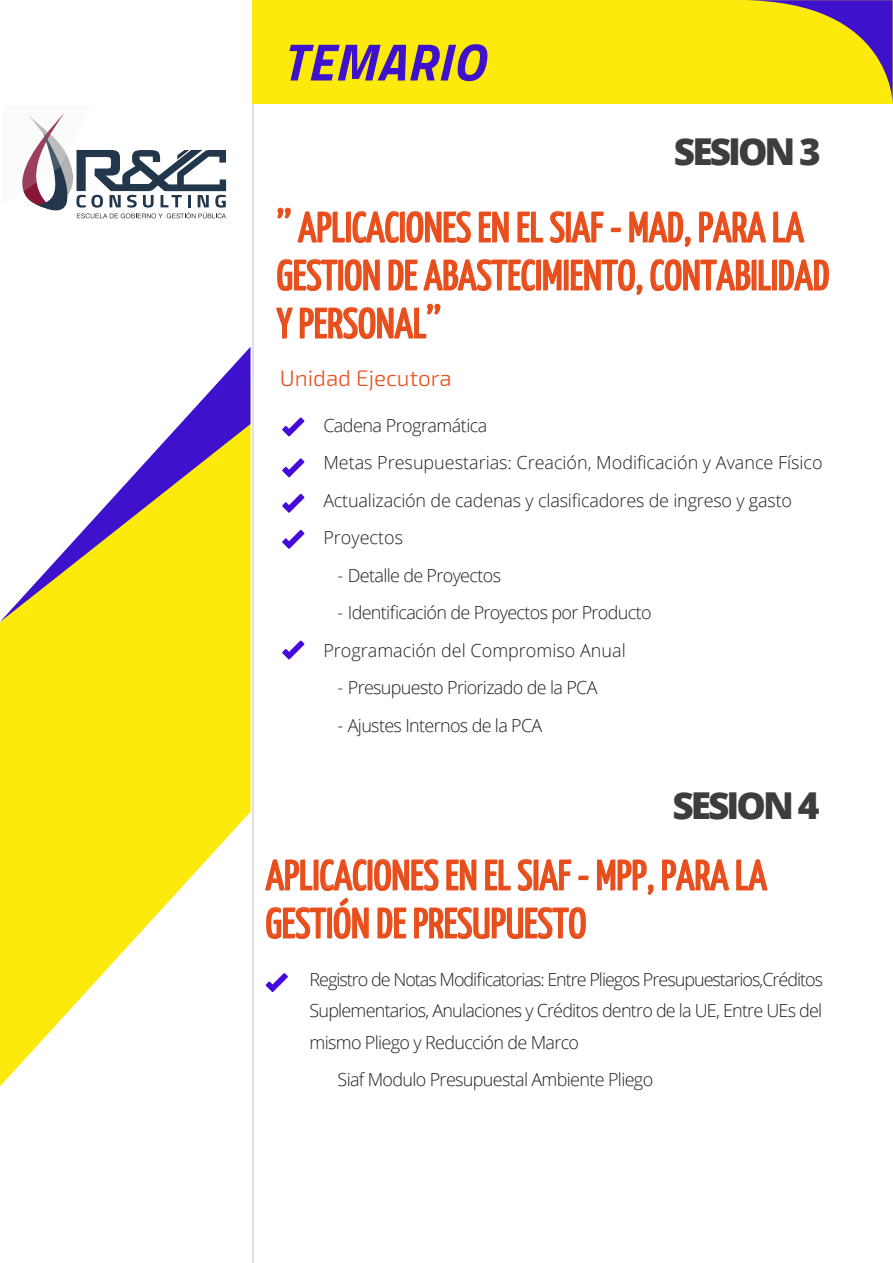
<style>
.page{position:relative;width:893px;height:1263px;background:#fff}
.page>*{position:absolute;margin:0;border:0;box-sizing:border-box;transform-origin:0 0}
.t1{font:italic 700 52.5px "Titillium Web";letter-spacing:.02em;color:#3e11cc}
.t2{font:42px/48px "Yanone Kaffeesatz";color:#e84e1b}
.t3{font:800 37.05px "Open Sans";letter-spacing:-.08em;color:#3d3d3c}
.t4{font:300 22.5px "Exo 2.0";color:#e94f1b}
.t5{font:300 18px/31.5px "Open Sans";letter-spacing:-.035em;color:#201f22}
.t6{font:300 18px/37.5px "Open Sans";letter-spacing:-.01em;color:#201f22}
</style>
<div class="page">
<svg style="left:597px;top:859px;width:57px;height:36px"></svg>
<svg style="left:662px;top:859px;width:106px;height:32px"></svg>
<svg style="left:265px;top:859px;width:324px;height:80px"></svg>
<hr style="left:252px;top:0;width:2px;height:1263px;background:#d9dadd">
<svg style="left:22px;top:113px;width:204px;height:105px"></svg>
<svg style="left:0;top:622px;width:251px;height:465px;fill:#fcea0d"></svg>
<svg style="left:0;top:347px;width:251px;height:275px"></svg>
<div style="left:252px;top:0;width:641px;height:104px;background:#fcea0d"></div>
<svg style="left:276px;top:0;width:617px;height:339px"></svg>
<svg style="left:282px;top:417px;width:22px;height:19px"></svg>
<svg style="left:282px;top:458px;width:22px;height:19px"></svg>
<svg style="left:282px;top:494px;width:22px;height:19px"></svg>
<svg style="left:282px;top:530px;width:22px;height:19px"></svg>
<svg style="left:282px;top:640px;width:22px;height:19px"></svg>
<svg style="left:266px;top:973px;width:22px;height:19px"></svg>
<h1 class="t1" style="left:282px;top:21px;width:204px">TEMARIO</h1>
<h3 class="t3" style="left:674px;top:123px;width:149px">SESION 3</h3>
<h2 class="t2" style="left:277px;top:202px;width:554px">’’ APLICACIONES EN EL SIAF - MAD, PARA LA<br>GESTION DE ABASTECIMIENTO, CONTABILIDAD<br>Y PERSONAL’’</h2>
<p class="t4" style="left:280px;top:365px;width:174px">Unidad Ejecutora</p>
<p class="t6" style="left:323px;top:406px;width:501px">Cadena Programática<br>Metas Presupuestarias: Creación, Modificación y Avance Físico Actualización de cadenas y clasificadores de ingreso y gasto Proyectos</p>
<p class="t5" style="left:337px;top:559px;width:165px">- Detalle de Proyectos</p>
<p class="t5" style="left:323px;top:593px;width:330px;line-height:37.5px;text-indent:14px">- Identificación de Proyectos por Producto<br>Programación del Compromiso Anual</p>
<p class="t5" style="left:337px;top:671px;width:262px">- Presupuesto Priorizado de la PCA</p>
<p class="t5" style="left:337px;top:709px;width:207px">- Ajustes Internos de la PCA</p>
<h3 class="t3" style="left:672px;top:777px;width:149px">SESION 4</h3>
<h2 class="t2" style="left:266px;top:850px;width:503px">APLICACIONES EN EL SIAF - MPP, PARA LA<br>GESTIÓN DE PRESUPUESTO</h2>
<p class="t5" style="left:309px;top:963px;width:515px;text-align:justify">Registro de Notas Modificatorias: Entre Pliegos Presupuestarios,Créditos Suplementarios, Anulaciones y Créditos dentro de la UE, Entre UEs del mismo Pliego y Reducción de Marco</p>
<p class="t5" style="left:338px;top:1063px;width:317px">Siaf Modulo Presupuestal Ambiente Pliego</p>
</div>
